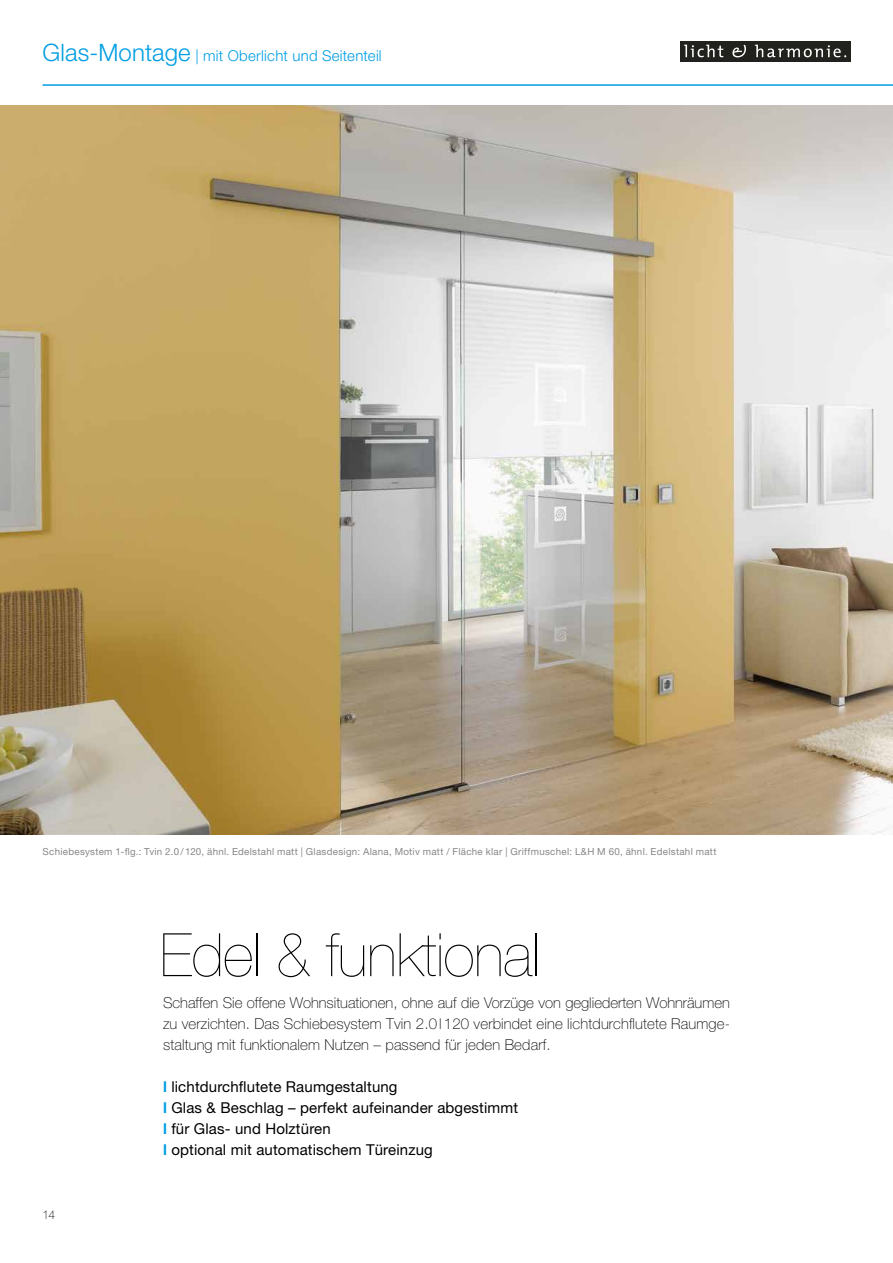
<style>
.page{position:relative;width:893px;height:1263px;background:#fff}
.page>*{position:absolute;margin:0;border:0;box-sizing:border-box;transform-origin:0 0}
.t1{font:200 60px "Helvetica Neue LT";letter-spacing:-.01em;color:#000}
.t2{font:100 15px/21px "Helvetica Neue LT";letter-spacing:.01em;color:#000;text-align:justify}
.t3{font:15px/21px "Helvetica Neue LT";letter-spacing:.01em;color:#000}
.t4{font:300 15px "Helvetica Neue LT";letter-spacing:.015em;color:#009ee3}
.t5{font:100 12px "Helvetica Neue LT";color:#000}
.t6{font:9.75px "Helvetica Neue LT";letter-spacing:.03em;color:#878786}
.s1{font-size:24px}
.s2{font-weight:700;color:#009ee3}
</style>
<div class="page">
<img style="left:0;top:105px;width:893px;height:729px">
<hr style="left:43px;top:84px;width:850px;height:2px;background:#009ee3">
<div style="left:680px;top:41px;width:170px;height:20px;background:#21211d"></div>
<svg style="left:684px;top:45px;width:39px;height:12px"></svg>
<svg style="left:732px;top:45px;width:14px;height:12px"></svg>
<svg style="left:755px;top:45px;width:91px;height:12px"></svg>
<p class="t4" style="left:43px;top:47px;width:341px"><span class="s1">Glas-Montage</span> | mit Oberlicht und Seitenteil</p>
<p class="t6" style="left:43px;top:845px;width:675px">Schiebesystem 1-flg.: Tvin 2.0 / 120, ähnl. Edelstahl matt | Glasdesign: Alana, Motiv matt / Fläche klar | Griffmuschel: L&amp;H M 60, ähnl. Edelstahl matt</p>
<h1 class="t1" style="left:160px;top:920px;width:381px">Edel &amp; funktional</h1>
<p class="t5" style="left:43px;top:1208px;width:14px">14</p>
<p class="t2" style="left:163px;top:992px;width:568px">Schaffen Sie offene Wohnsituationen, ohne auf die Vorzüge von gegliederten Wohnräumen zu verzichten. Das Schiebesystem Tvin 2.0 l 120 verbindet eine lichtdurchflutete Raumge&shy;staltung mit funktionalem Nutzen – passend für jeden Bedarf.</p>
<p class="t3" style="left:163px;top:1076px;width:357px"><span class="s2">l</span> lichtdurchflutete Raumgestaltung<br><span class="s2">l</span> Glas &amp; Beschlag – perfekt aufeinander abgestimmt <span class="s2">l</span> für Glas- und Holztüren<br><span class="s2">l</span> optional mit automatischem Türeinzug</p>
</div>
